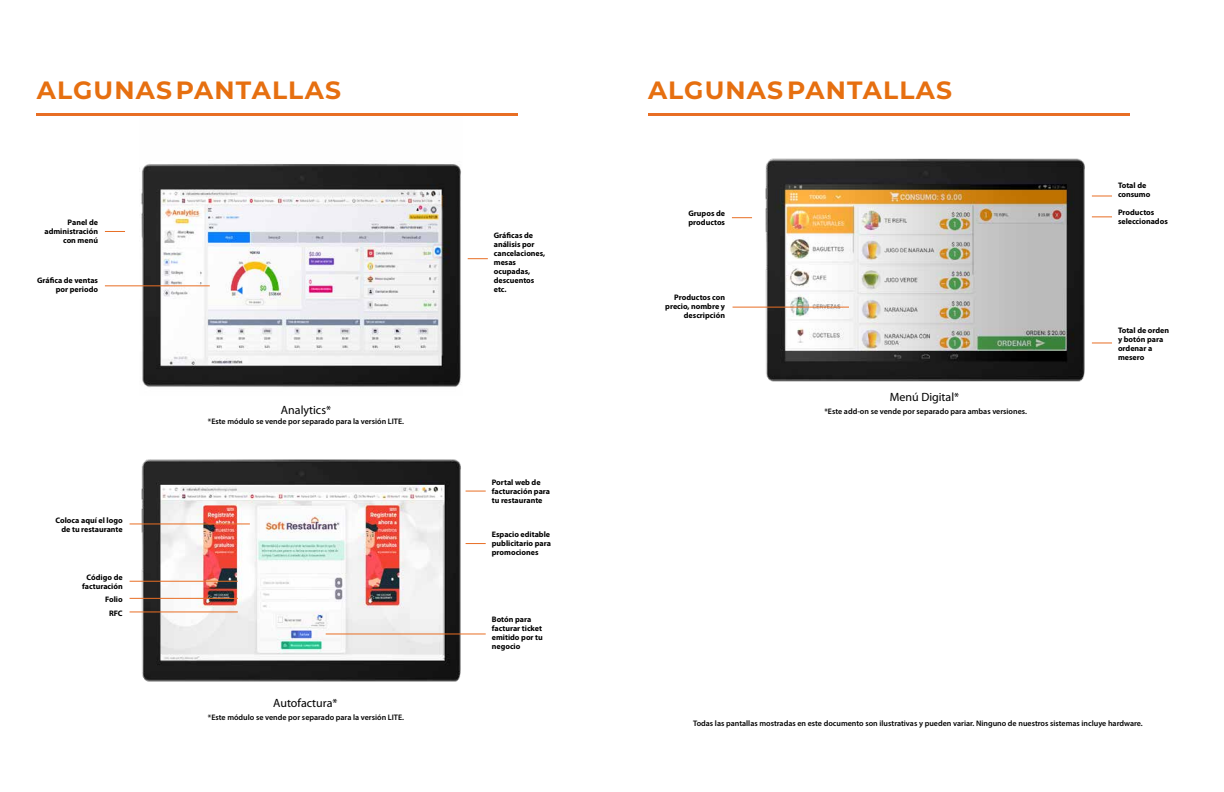
<style>
.page{position:relative;width:1224px;height:792px;background:#fff}
.page>*{position:absolute;margin:0;border:0;box-sizing:border-box;transform-origin:0 0}
.t1{font:700 25px "Montserrat";letter-spacing:.045em;color:#e66f10}
.t2{font:12px "Myriad Pro";color:#000}
.t3{font:700 8px/9px "Myriad Pro";color:#000}
.t4{font:600 8px "Myriad Pro";color:#000}
</style>
<div class="page">
<img style="left:139px;top:164px;width:323px;height:223px">
<img style="left:139px;top:459px;width:324px;height:223px">
<hr style="left:37px;top:114px;width:481px;height:2px;background:#e86e24">
<svg style="left:468px;top:258px;width:20px;height:1px"></svg>
<hr style="left:648px;top:114px;width:481px;height:2px;background:#e86e24">
<hr style="left:130px;top:523px;width:120px;height:1px;background:#e86e24">
<hr style="left:130px;top:581px;width:108px;height:1px;background:#e86e24">
<hr style="left:130px;top:598px;width:108px;height:1px;background:#e86e24">
<hr style="left:130px;top:611px;width:108px;height:1px;background:#e86e24">
<svg style="left:466px;top:543px;width:20px;height:1px"></svg>
<svg style="left:466px;top:491px;width:20px;height:1px"></svg>
<hr style="left:326px;top:633px;width:160px;height:1px;background:#e86e24">
<img style="left:763px;top:113px;width:324px;height:269px">
<svg style="left:732px;top:217px;width:20px;height:1px"></svg>
<hr style="left:733px;top:307px;width:116px;height:1px;background:#e86e24">
<svg style="left:1092px;top:216px;width:20px;height:1px"></svg>
<svg style="left:1092px;top:195px;width:20px;height:1px"></svg>
<svg style="left:1092px;top:342px;width:20px;height:1px"></svg>
<svg style="left:105px;top:231px;width:20px;height:1px"></svg>
<hr style="left:105px;top:285px;width:105px;height:1px;background:#e86e24">
<h1 class="t1" style="left:37px;top:72px;width:306px">ALGUNAS PANTALLAS</h1>
<p class="t3" style="left:44px;top:218px;width:55px;text-align:right">Panel de administración con menú</p>
<p class="t3" style="left:37px;top:276px;width:63px;text-align:right">Gráfica de ventas por periodo</p>
<p class="t3" style="left:56px;top:516px;width:69px;text-align:right">Coloca aquí el logo de tu restaurante</p>
<p class="t3" style="left:82px;top:573px;width:42px;text-align:center">Código de facturación</p>
<p class="t3" style="left:105px;top:593px;width:19px;line-height:13.6px;text-align:center">Folio<br>RFC</p>
<h2 class="t2" style="left:281px;top:403px;width:52px">Analytics*</h2>
<p class="t4" style="left:208px;top:416px;width:198px">*Este módulo se vende por separado para la versión LITE.</p>
<h2 class="t2" style="left:273px;top:697px;width:66px">Autofactura*</h2>
<p class="t4" style="left:208px;top:712px;width:198px">*Este módulo se vende por separado para la versión LITE.</p>
<p class="t3" style="left:494px;top:231px;width:53px">Gráficas de análisis por cancelaciones, mesas ocupadas, descuentos etc.</p>
<p class="t3" style="left:492px;top:477px;width:60px">Portal web de facturación para tu restaurante</p>
<p class="t3" style="left:492px;top:530px;width:61px;text-align:justify">Espacio editable publicitario para promociones</p>
<p class="t3" style="left:492px;top:614px;width:53px">Botón para facturar ticket emitido por tu negocio</p>
<h1 class="t1" style="left:648px;top:72px;width:306px">ALGUNAS PANTALLAS</h1>
<p class="t3" style="left:688px;top:208px;width:38px">Grupos de productos</p>
<p class="t3" style="left:665px;top:292px;width:61px;text-align:right">Productos con precio, nombre y descripción</p>
<h2 class="t2" style="left:890px;top:391px;width:71px">Menú Digital*</h2>
<p class="t4" style="left:824px;top:406px;width:204px">*Este add-on se vende por separado para ambas versiones.</p>
<p class="t3" style="left:1118px;top:180px;width:34px">Total de consumo</p>
<p class="t3" style="left:1118px;top:207px;width:51px">Productos seleccionados</p>
<p class="t3" style="left:1118px;top:326px;width:53px">Total de orden y botón para ordenar a mesero</p>
<p class="t4" style="left:693px;top:718px;width:451px">Todas las pantallas mostradas en este documento son ilustrativas y pueden variar. Ninguno de nuestros sistemas incluye hardware.</p>
</div>
